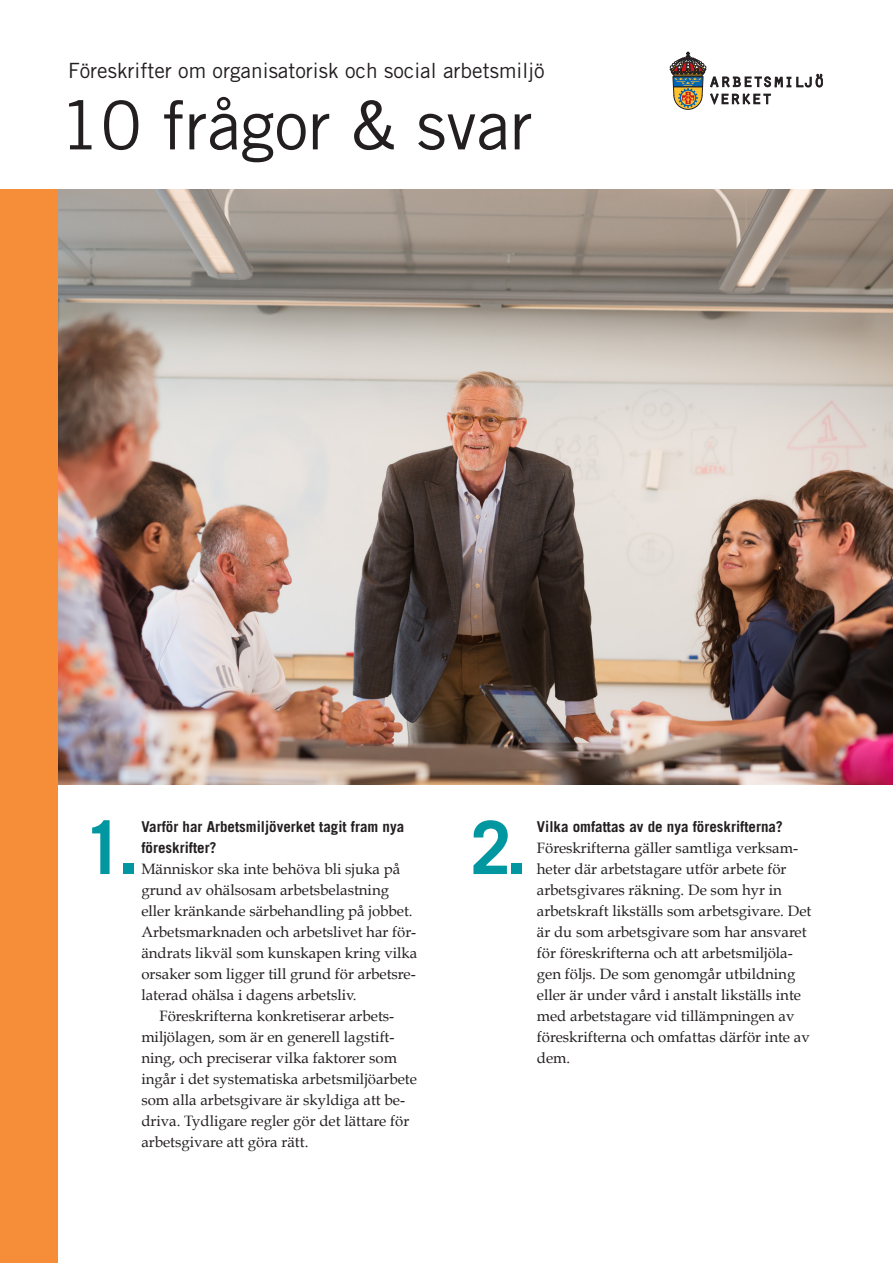
<style>
.page{position:relative;width:893px;height:1263px;background:#fff}
.page>*{position:absolute;margin:0;border:0;box-sizing:border-box;transform-origin:0 0}
.t1{font:700 73.5px "Trade Gothic LT Std";color:#0097a0}
.t2{font:67.35px "Trade Gothic LT Std";color:#231f20}
.t3{font:21px "Trade Gothic LT Std";color:#231f20}
.t4{font:15px/21px "Book Antiqua";color:#231f20}
.t5{font:700 15px/21px "Trade Gothic LT Std";color:#231f20}
</style>
<div class="page">
<svg style="left:670px;top:52px;width:153px;height:58px"></svg>
<img style="left:57px;top:189px;width:836px;height:595px">
<div style="left:0;top:189px;width:57px;height:1074px;background:#f68d38"></div>
<p class="t3" style="left:68px;top:58px;width:478px">Föreskrifter om organisatorisk och social arbetsmiljö</p>
<p class="t2" style="left:60px;top:85px;width:474px">10 frågor &amp; svar</p>
<p class="t1" style="left:83px;top:803px;width:57px">1.</p>
<p class="t1" style="left:470px;top:803px;width:57px">2.</p>
<p class="t5" style="left:141px;top:816px;width:264px">Varför har Arbetsmiljöverket tagit fram nya föreskrifter?</p>
<p class="t4" style="left:141px;top:858px;width:278px">Människor ska inte behöva bli sjuka på grund av ohälsosam arbetsbelastning eller kränkande särbehandling på jobbet.<br>Arbetsmarknaden och arbetslivet har för&shy;ändrats likväl som kunskapen kring vilka orsaker som ligger till grund för arbetsre&shy;laterad ohälsa i dagens arbetsliv.</p>
<p class="t4" style="left:141px;top:1005px;width:277px;text-indent:18px">Föreskrifterna konkretiserar arbets&shy;miljölagen, som är en generell lagstift&shy;ning, och preciserar vilka faktorer som ingår i det systematiska arbetsmiljöarbete som alla arbetsgivare är skyldiga att be&shy;driva. Tydligare regler gör det lättare för arbetsgivare att göra rätt.</p>
<p class="t5" style="left:537px;top:816px;width:247px">Vilka omfattas av de nya föreskrifterna?</p>
<p class="t4" style="left:537px;top:837px;width:276px">Föreskrifterna gäller samtliga verksam&shy;heter där arbetstagare utför arbete för arbetsgivares räkning. De som hyr in arbetskraft likställs som arbetsgivare. Det är du som arbetsgivare som har ansvaret för föreskrifterna och att arbetsmiljöla&shy;gen följs. De som genomgår utbildning eller är under vård i anstalt likställs inte med arbetstagare vid tillämpningen av föreskrifterna och omfattas därför inte av dem.</p>
</div>
